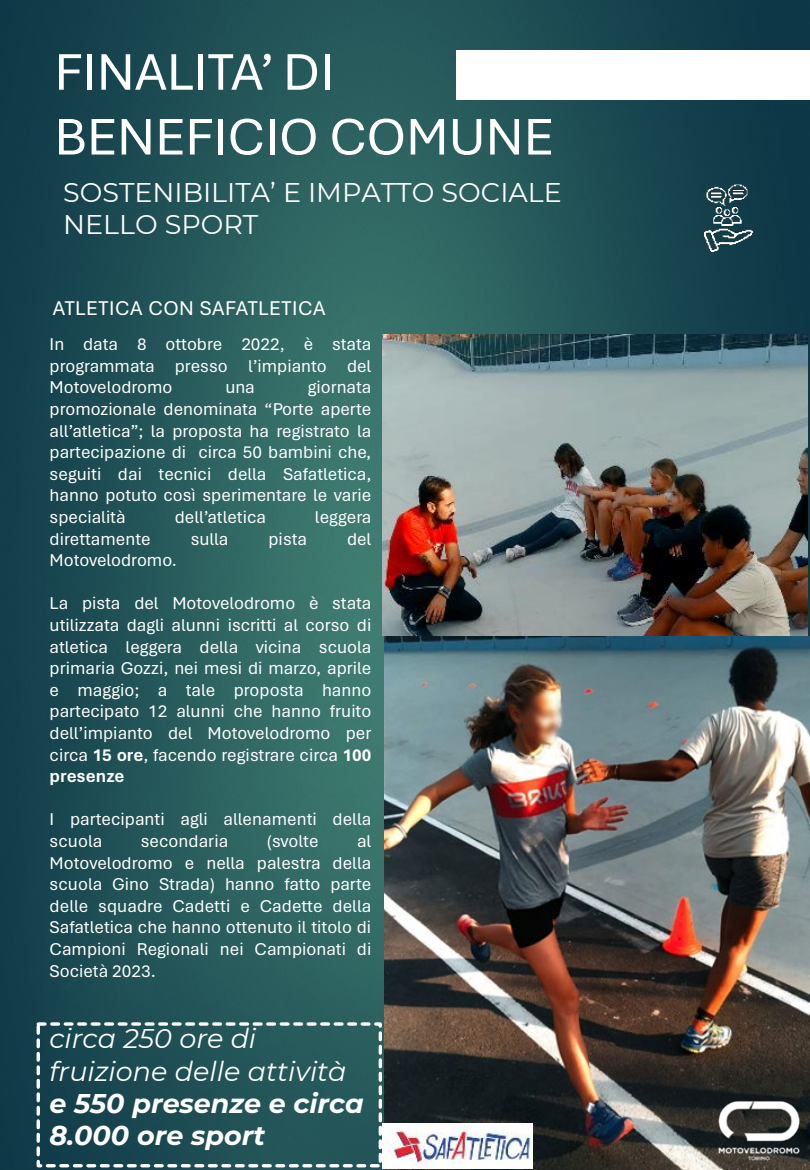
<style>
.page{position:relative;width:810px;height:1170px;background:#fff}
.page>*{position:absolute;margin:0;border:0;box-sizing:border-box;transform-origin:0 0}
.t1{font:54px/64.8px "Aptos";color:#fff}
.t2{font:italic 27px/32.4px "Montserrat";color:#fff}
.t3{font:27px/32.4px "Montserrat";color:#fff}
.t4{font:21px "Aptos";letter-spacing:.025em;color:#fff}
.t5{font:18px/21.6px "Aptos";color:#fff;text-align:justify}
.s1{font-weight:700}
</style>
<div class="page">
<img style="left:0;top:0;width:810px;height:1170px">
<img style="left:385px;top:637px;width:425px;height:533px">
<div style="left:457px;top:50px;width:353px;height:50px;background:#fff"></div>
<img style="left:683px;top:1076px;width:127px;height:94px">
<img style="left:382px;top:1124px;width:150px;height:44px">
<img style="left:382px;top:334px;width:426px;height:301px">
<div style="left:37px;top:1022px;width:345px;height:145px;border:3px dashed #fff"></div>
<img style="left:683px;top:174px;width:89px;height:85px">
<p class="t1" style="left:54px;top:37px;width:501px">FINALITA’ DI<br>BENEFICIO COMUNE</p>
<p class="t3" style="left:63px;top:175px;width:500px">SOSTENIBILITA’ E IMPATTO SOCIALE<br>NELLO SPORT</p>
<h2 class="t4" style="left:53px;top:294px;width:274px">ATLETICA CON SAFATLETICA</h2>
<p class="t5" style="left:50px;top:333px;width:323px">In data 8 ottobre 2022, è stata programmata presso l’impianto del Motovelodromo</p>
<p class="t5" style="left:50px;top:376px;width:323px;text-indent:258px">giornata promozionale denominata “Porte aperte all’atletica”; la proposta ha registrato la partecipazione di circa 50 bambini che, seguiti dai tecnici della Safatletica, hanno potuto così sperimentare le varie specialità</p>
<p class="t5" style="left:225px;top:376px;width:31px">una</p>
<p class="t5" style="left:175px;top:506px;width:93px">dell’atletica</p>
<p class="t5" style="left:315px;top:506px;width:58px">leggera</p>
<p class="t5" style="left:50px;top:527px;width:102px">direttamente</p>
<p class="t5" style="left:191px;top:527px;width:39px">sulla</p>
<p class="t5" style="left:269px;top:527px;width:40px">pista</p>
<p class="t5" style="left:347px;top:527px;width:26px">del</p>
<p class="t5" style="left:50px;top:549px;width:129px">Motovelodromo.</p>
<p class="t5" style="left:50px;top:592px;width:323px">La pista del Motovelodromo è stata utilizzata dagli alunni iscritti al corso di atletica leggera della vicina scuola primaria Gozzi, nei mesi di marzo, aprile e maggio; a tale proposta hanno partecipato 12 alunni che hanno fruito dell’impianto del Motovelodromo per circa <span class="s1">15 ore</span>, facendo registrare circa <span class="s1">100 presenze</span></p>
<p class="t5" style="left:50px;top:808px;width:323px">I partecipanti agli allenamenti della scuola</p>
<p class="t5" style="left:141px;top:830px;width:89px">secondaria</p>
<p class="t5" style="left:267px;top:830px;width:53px">(svolte</p>
<p class="t5" style="left:50px;top:830px;width:323px;text-indent:307px">al Motovelodromo e nella palestra della scuola Gino Strada) hanno fatto parte delle squadre Cadetti e Cadette della Safatletica che hanno ottenuto il titolo di Campioni Regionali nei Campionati di Società 2023.</p>
<p class="t2" style="left:49px;top:1021px;width:316px">circa 250 ore di fruizione delle attività <span class="s1">e 550 presenze e circa<br>8.000 ore sport</span></p>
</div>
